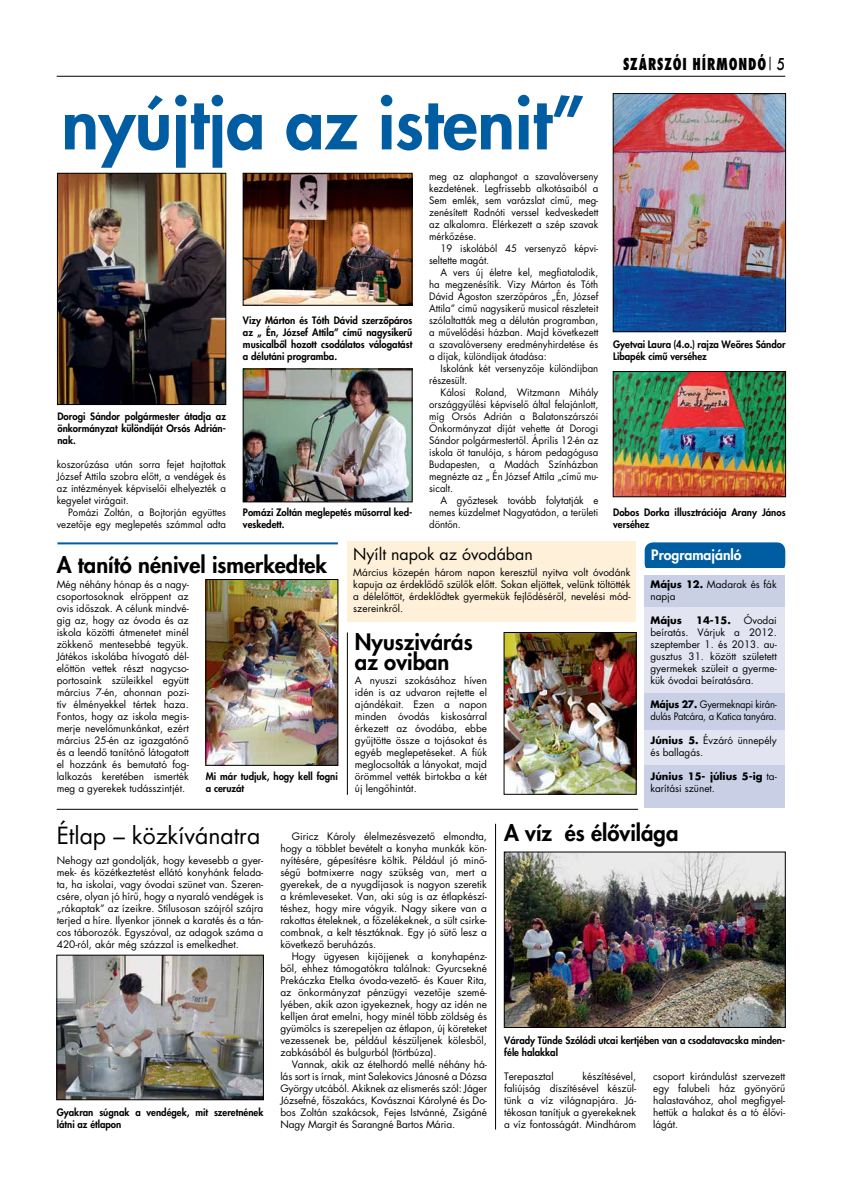
<style>
.page{position:relative;width:842px;height:1191px;background:#fff}
.page>*{position:absolute;margin:0;border:0;box-sizing:border-box;transform-origin:0 0}
.t1{font:70px "MH Futura Heavy";color:#005da2}
.t2{font:23px "MH Futura Book";color:#000}
.t3{font:22px/20px "MH Futura Heavy";color:#000}
.t4{font:16px "MH Futura Book";color:#000}
.t5{font:800 16px "MH Futura Condensed";letter-spacing:.065em;color:#000;scale:.85 1}
.t6{font:14px "MH Futura Heavy";color:#fff}
.t7{font:10px/12px "MH Futura Book";color:#000;text-align:justify}
.t8{font:10px/12px "MH Futura Book";color:#000;text-align:justify;scale:.96 1}
.t9{font:10px/12px "MH Futura Heavy";color:#000;scale:.96 1}
.t10{font:10px/12px "MH Futura Book";letter-spacing:-.02em;color:#000;scale:.94 1}
.t11{font:10px "MH Futura Bold";color:#000}
.s1{font-family:"Futura";font-weight:500}
.s2{font-family:"MH Futura Bold"}
.s3{font-family:"MH Futura Book"}
</style>
<div class="page">
<hr style="left:57px;top:76px;width:728px;height:1px;background:#000">
<svg style="left:769px;top:57px;width:1px;height:13px"></svg>
<div style="left:645px;top:573px;width:140px;height:226px;background:#e2e4f1"></div>
<div style="left:645px;top:573px;width:140px;height:33px;background:#c9d0e5"></div>
<div style="left:645px;top:692px;width:140px;height:37px;background:#c9d0e5"></div>
<div style="left:645px;top:765px;width:140px;height:43px;background:#c9d0e5"></div>
<div style="left:645px;top:542px;width:140px;height:30px;background:#005da2;border-radius:9px"></div>
<div style="left:638px;top:568px;width:146px;height:7px;background:#fff"></div>
<img style="left:208px;top:581px;width:128px;height:182px">
<div style="left:206px;top:579px;width:132px;height:186px;border:1px solid #000"></div>
<div style="left:348px;top:541px;width:288px;height:81px;background:#fef0d9"></div>
<img style="left:506px;top:854px;width:277px;height:171px">
<div style="left:504px;top:852px;width:281px;height:175px;border:1px solid #000"></div>
<img style="left:59px;top:957px;width:203px;height:141px">
<div style="left:57px;top:955px;width:207px;height:145px;border:1px solid #000"></div>
<img style="left:506px;top:634px;width:128px;height:158px">
<div style="left:504px;top:632px;width:132px;height:162px;border:1px solid #000"></div>
<img style="left:59px;top:175px;width:165px;height:228px">
<div style="left:57px;top:173px;width:169px;height:232px;border:1px solid #000"></div>
<img style="left:245px;top:371px;width:165px;height:129px">
<div style="left:243px;top:369px;width:169px;height:133px;border:1px solid #000"></div>
<img style="left:615px;top:95px;width:169px;height:235px">
<div style="left:613px;top:93px;width:173px;height:239px;border:1px solid #000"></div>
<img style="left:615px;top:373px;width:169px;height:122px">
<div style="left:613px;top:371px;width:173px;height:126px;border:1px solid #000"></div>
<img style="left:245px;top:175px;width:165px;height:128px">
<div style="left:243px;top:173px;width:169px;height:132px;border:1px solid #000"></div>
<hr style="left:57px;top:542px;width:281px;height:2px;background:#005da2">
<hr style="left:57px;top:809px;width:581px;height:1px;background:#000">
<hr style="left:495px;top:824px;width:1px;height:305px;background:#000">
<hr style="left:347px;top:632px;width:1px;height:163px;background:#000">
<h1 class="t1" style="left:62px;top:77px;width:525px">nyújtja az istenit”</h1>
<p class="t9" style="left:57px;top:410px;width:177px;text-align:justify">Dorogi Sándor polgármester átadja az önkormányzat különdíját Orsós Adrián&shy;nak.</p>
<p class="t8" style="left:57px;top:458px;width:178px">koszorúzása után sorra fejet hajtottak József Attila szobra elôtt, a vendégek és az intézmények képviselôi elhelyezték a kegyelet virágait.</p>
<p class="t8" style="left:57px;top:506px;width:178px;text-align:right">Pomázi Zoltán, a Bojtorján együttes vezetôje egy meglepetés számmal adta</p>
<p class="t9" style="left:243px;top:314px;width:178px;text-align:justify">Vizy Márton és Tóth Dávid szerzôpáros az „ Én, József Attila” címû nagysikerû musicalbôl hozott csodálatos válogatást a délutáni programba.</p>
<p class="t9" style="left:243px;top:506px;width:178px">Pomázi Zoltán meglepetés mûsorral ked&shy;veskedett.</p>
<p class="t8" style="left:429px;top:170px;width:178px">meg az alaphangot a szavalóverseny kezdetének. Legfrissebb alkotásaiból a Sem emlék, sem varázslat címû, meg&shy;zenésített Radnóti verssel kedveskedett az alkalomra. Elérkezett a szép szavak mérkôzése.</p>
<p class="t8" style="left:429px;top:242px;width:178px;text-indent:11px">19 iskolából 45 versenyzô képvi&shy;seltette magát.</p>
<p class="t8" style="left:429px;top:266px;width:178px;text-indent:11px">A vers új életre kel, megfiatalodik, ha megzenésítik. Vizy Márton és Tóth Dávid Ágoston szerzôpáros „Én, József Attila” címû nagysikerû musical részleteit szólaltatták meg a délután programban, a mûvelôdési házban. Majd következett a szavalóverseny eredményhirdetése és a díjak, különdíjak átadása:</p>
<p class="t8" style="left:429px;top:362px;width:178px;text-indent:11px">Iskolánk két versenyzôje különdíjban részesült.</p>
<p class="t8" style="left:429px;top:386px;width:178px;text-indent:11px">Kálosi Roland, Witzmann Mihály országgyûlési képviselô által felajánlott, míg Orsós Adrián a Balatonszárszói Önkormányzat díját vehette át Dorogi Sándor polgármestertôl. Április 12-én az iskola öt tanulója, s három pedagógusa Budapesten, a Madách Színházban megnézte az „ Én József Attila „címû mu&shy;sicalt.</p>
<p class="t8" style="left:429px;top:494px;width:178px;text-indent:11px">A gyôztesek tovább folytatják e nemes küzdelmet Nagyatádon, a területi döntôn.</p>
<h3 class="t5" style="left:623px;top:54px;width:192px">SZÁRSZÓI HÍRMONDÓ <span class="s1">5</span></h3>
<p class="t9" style="left:613px;top:338px;width:181px">Gyetvai Laura (4.o.) rajza Weöres Sándor<br>Libapék címû verséhez</p>
<p class="t9" style="left:613px;top:506px;width:181px">Dobos Dorka illusztrációja Arany János verséhez</p>
<h3 class="t3" style="left:57px;top:554px;width:272px">A tanító nénivel ismerkedtek</h3>
<h3 class="t4" style="left:353px;top:542px;width:181px">Nyílt napok az óvodában</h3>
<p class="t7" style="left:353px;top:566px;width:279px">Március közepén három napon keresztül nyitva volt óvodánk kapuja az érdeklôdô szülôk elôtt. Sokan eljöttek, velünk töltötték a délelôttöt, érdeklôdtek gyermekük fejlôdésérôl, nevelési mód&shy;szereinkrôl.</p>
<p class="t7" style="left:57px;top:578px;width:134px">Még néhány hónap és a nagy&shy;csoportosoknak elröppent az ovis idôszak. A célunk mindvé&shy;gig az, hogy az óvoda és az iskola közötti átmenetet minél zökkenô mentesebbé tegyük.<br>Játékos iskolába hívogató dél&shy;elôttön vettek részt nagycso&shy;portosaink szüleikkel együtt március 7-én, ahonnan pozi&shy;tív élményekkel tértek haza.<br>Fontos, hogy az iskola megis&shy;merje nevelômunkánkat, ezért március 25-én az igazgatónô és a leendô tanítónô látogatott el hozzánk és bemutató fog&shy;lalkozás keretében ismerték meg a gyerekek tudásszintjét.</p>
<h3 class="t3" style="left:355px;top:631px;width:119px">Nyuszivárás az oviban</h3>
<p class="t7" style="left:355px;top:674px;width:134px">A nyuszi szokásához híven idén is az udvaron rejtette el ajándékait. Ezen a napon minden óvodás kiskosárral érkezett az óvodába, ebbe gyûjtötte össze a tojásokat és egyéb meglepetéseket. A fiúk meglocsolták a lányokat, majd örömmel vették birtokba a két új lengôhintát.</p>
<p class="t9" style="left:206px;top:770px;width:139px">Mi már tudjuk, hogy kell fogni a ceruzát</p>
<h3 class="t6" style="left:651px;top:545px;width:92px">Programajánló</h3>
<p class="t7" style="left:650px;top:578px;width:128px"><span class="s2">Május 12.</span> Madarak és fák napja</p>
<p class="t11" style="left:650px;top:613px;width:33px">Május</p>
<p class="t11" style="left:696px;top:613px;width:36px">14-15.</p>
<p class="t7" style="left:650px;top:614px;width:128px;text-indent:93px">Óvodai beíratás. Várjuk a 2012. szeptember 1. és 2013. au&shy;gusztus 31. között született gyermekek szüleit a gyerme&shy;kük óvodai beíratására.</p>
<p class="t10" style="left:650px;top:698px;width:136px"><span class="s2">Május 27.</span> Gyermeknapi kirán&shy;dulás Patcára, a Katica tanyára.</p>
<p class="t7" style="left:650px;top:734px;width:128px"><span class="s2">Június 5.</span> Évzáró ünnepély és ballagás.</p>
<p class="t11" style="left:650px;top:769px;width:128px">Június 15- július 5-ig <span class="s3">ta-</span></p>
<p class="t7" style="left:650px;top:782px;width:66px">karítási szünet.</p>
<h2 class="t2" style="left:57px;top:819px;width:205px">Étlap – közkívánatra</h2>
<h3 class="t3" style="left:504px;top:823px;width:176px">A víz és élôvilága</h3>
<p class="t7" style="left:280px;top:830px;width:208px;text-indent:11px">Giricz Károly élelmezésvezetô elmondta, hogy a többlet bevételt a konyha munkák kön&shy;nyítésére, gépesítésre költik. Például jó minô&shy;ségû botmixerre nagy szükség van, mert a gyerekek, de a nyugdíjasok is nagyon szeretik a krémleveseket. Van, aki súg is az étlapkészí&shy;téshez, hogy mire vágyik. Nagy sikere van a rakottas ételeknek, a fôzelékeknek, a sült csirke&shy;combnak, a kelt tésztáknak. Egy jó sütô lesz a következô beruházás.</p>
<p class="t7" style="left:280px;top:950px;width:208px;text-indent:11px">Hogy ügyesen kijöjjenek a konyhapénz&shy;bôl, ehhez támogatókra találnak: Gyurcsekné Prekáczka Etelka óvoda-vezetô- és Kauer Rita, az önkormányzat pénzügyi vezetôje szemé&shy;lyében, akik azon igyekeznek, hogy az idén ne kelljen árat emelni, hogy minél több zöldség és gyümölcs is szerepeljen az étlapon, új köreteket vezessenek be, például készüljenek kölesbôl, zabkásából és bulgurból (törtbúza).</p>
<p class="t7" style="left:280px;top:1058px;width:208px;text-indent:11px">Vannak, akik az ételhordó mellé néhány há&shy;lás sort is írnak, mint Salekovics Jánosné a Dózsa György utcából. Akiknek az elismerés szól: Jáger Józsefné, fôszakács, Kovásznai Károlyné és Do&shy;bos Zoltán szakácsok, Fejes Istvánné, Zsigáné Nagy Margit és Sarangné Bartos Mária.</p>
<p class="t7" style="left:57px;top:854px;width:208px">Nehogy azt gondolják, hogy kevesebb a gyer&shy;mek- és közétkeztetést ellátó konyhánk felada&shy;ta, ha iskolai, vagy óvodai szünet van. Szeren&shy;csére, olyan jó hírû, hogy a nyaraló vendégek is „rákaptak” az ízeikre. Stílusosan szájról szájra terjed a híre. Ilyenkor jönnek a karatés és a tán&shy;cos táborozók. Egyszóval, az adagok száma a 420-ról, akár még százzal is emelkedhet.</p>
<p class="t9" style="left:504px;top:1034px;width:294px">Várady Tünde Szóládi utcai kertjében van a csodatavacska minden&shy;féle halakkal</p>
<p class="t7" style="left:504px;top:1070px;width:51px">Terepasztal</p>
<p class="t7" style="left:504px;top:1070px;width:134px;text-indent:78px">készítésével, faliújság díszítésével készül&shy;tünk a víz világnapjára. Já&shy;tékosan tanítjuk a gyerekeknek a víz fontosságát. Mindhárom</p>
<p class="t7" style="left:653px;top:1070px;width:134px">csoport kirándulást szervezett egy falubeli ház gyönyörû halastavához, ahol megfigyel&shy;hettük a halakat és a tó élôvi&shy;lágát.</p>
<p class="t9" style="left:57px;top:1106px;width:217px">Gyakran súgnak a vendégek, mit szeretnének látni az étlapon</p>
</div>
